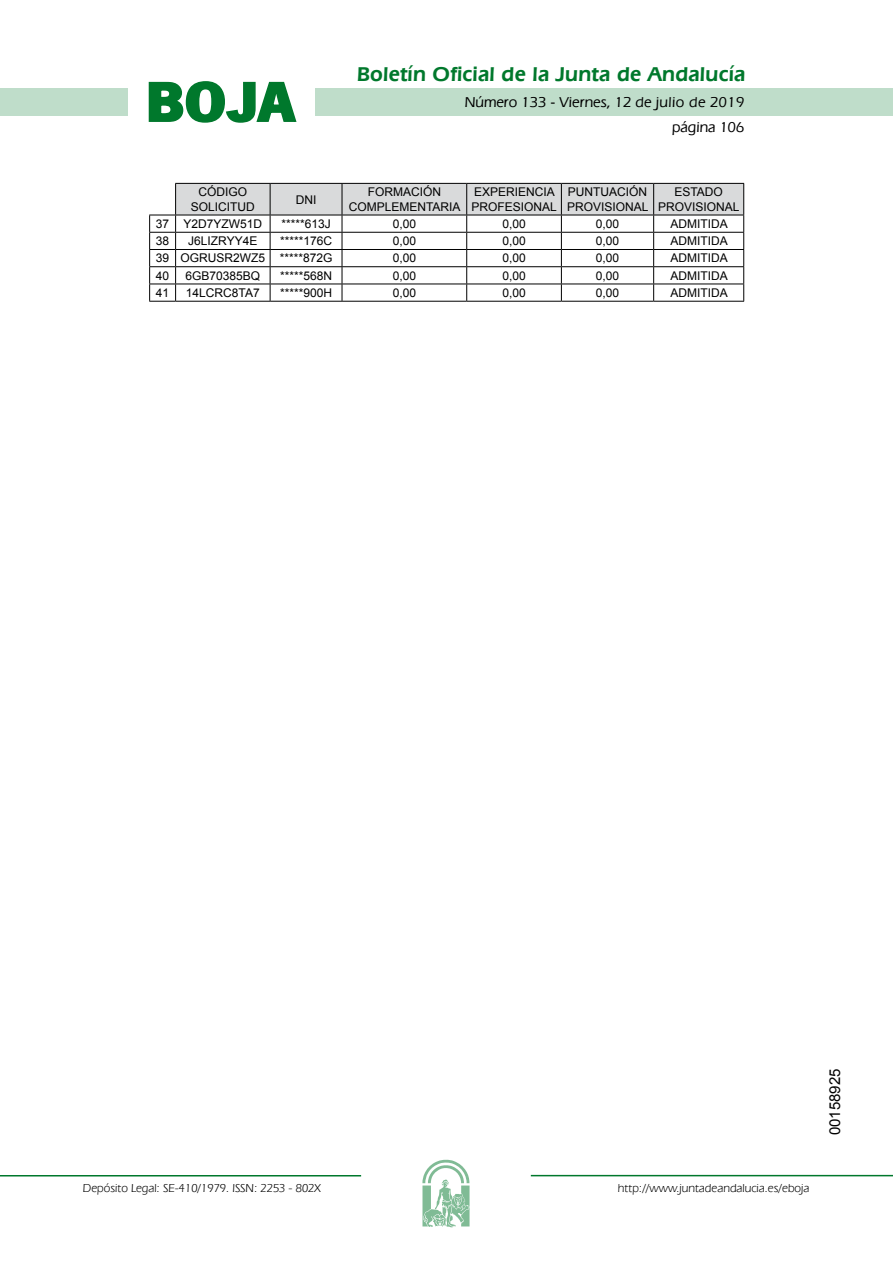
<style>
.page{position:relative;width:893px;height:1263px;background:#fff}
.page>*{position:absolute;margin:0;border:0;box-sizing:border-box;transform-origin:0 0}
.t1{font:700 57.75px "News Got T";color:#00782c;scale:1.14 1}
.t2{font:600 21px "Eras IT Cby BT";letter-spacing:.01em;color:#00782c}
.t3{font:500 15px/24.5px "Eras IT Cby BT";color:#000;text-align:right}
.t4{font:15px "Arial";color:#000}
.t5{font:12px/14.4px "Arial";color:#000;text-align:center}
.t6{font:12px "Eras IT Cby BT";color:#000}
</style>
<div class="page">
<div style="left:315px;top:88px;width:577px;height:28px;background:#bfddca"></div>
<div style="left:0;top:88px;width:128px;height:28px;background:#bfddca"></div>
<hr style="left:0;top:1175px;width:361px;height:2px;background:#00782c">
<svg style="left:422px;top:1159px;width:47px;height:68px"></svg>
<hr style="left:531px;top:1175px;width:361px;height:1px;background:#00782c">
<svg style="left:148px;top:81px;width:149px;height:42px"></svg>
<svg style="left:149px;top:183px;width:595px;height:119px"></svg>
<h1 class="t1" style="left:145px;top:68px;width:133px">BOJA</h1>
<h2 class="t2" style="left:357px;top:62px;width:390px">Boletín Oficial de la Junta de Andalucía</h2>
<p class="t3" style="left:465px;top:90px;width:281px">Número 133 - Viernes, 12 de julio de 2019 página 106</p>
<p class="t5" style="left:191px;top:185px;width:66px">CÓDIGO<br>SOLICITUD</p>
<p class="t5" style="left:296px;top:192px;width:22px">DNI</p>
<p class="t5" style="left:349px;top:185px;width:113px">FORMACIÓN<br>COMPLEMENTARIA</p>
<p class="t5" style="left:471px;top:185px;width:87px;text-align:left">EXPERIENCIA<br>PROFESIONAL</p>
<p class="t5" style="left:567px;top:185px;width:83px;text-align:left">PUNTUACIÓN<br>PROVISIONAL</p>
<p class="t5" style="left:658px;top:185px;width:83px">ESTADO<br>PROVISIONAL</p>
<p class="t5" style="left:156px;top:217px;width:108px">37 Y2D7YZW51D</p>
<p class="t5" style="left:281px;top:217px;width:51px">*****613J</p>
<p class="t5" style="left:392px;top:217px;width:25px">0,00</p>
<p class="t5" style="left:502px;top:217px;width:25px">0,00</p>
<p class="t5" style="left:596px;top:217px;width:25px">0,00</p>
<p class="t5" style="left:670px;top:217px;width:59px">ADMITIDA</p>
<p class="t5" style="left:156px;top:234px;width:15px">38</p>
<p class="t5" style="left:188px;top:234px;width:71px">J6LIZRYY4E</p>
<p class="t5" style="left:280px;top:234px;width:54px">*****176C</p>
<p class="t5" style="left:392px;top:234px;width:25px">0,00</p>
<p class="t5" style="left:502px;top:234px;width:25px">0,00</p>
<p class="t5" style="left:596px;top:234px;width:25px">0,00</p>
<p class="t5" style="left:670px;top:234px;width:59px">ADMITIDA</p>
<p class="t5" style="left:156px;top:251px;width:178px">39 OGRUSR2WZ5 *****872G</p>
<p class="t5" style="left:392px;top:251px;width:25px">0,00</p>
<p class="t5" style="left:502px;top:251px;width:25px">0,00</p>
<p class="t5" style="left:596px;top:251px;width:25px">0,00</p>
<p class="t5" style="left:670px;top:251px;width:59px">ADMITIDA</p>
<p class="t5" style="left:156px;top:268px;width:15px">40</p>
<p class="t5" style="left:185px;top:268px;width:76px">6GB70385BQ</p>
<p class="t5" style="left:280px;top:268px;width:54px">*****568N</p>
<p class="t5" style="left:392px;top:268px;width:25px">0,00</p>
<p class="t5" style="left:502px;top:268px;width:25px">0,00</p>
<p class="t5" style="left:596px;top:268px;width:25px">0,00</p>
<p class="t5" style="left:670px;top:268px;width:59px">ADMITIDA</p>
<p class="t5" style="left:156px;top:286px;width:15px">41</p>
<p class="t5" style="left:186px;top:286px;width:75px">14LCRC8TA7</p>
<p class="t5" style="left:280px;top:286px;width:54px">*****900H</p>
<p class="t5" style="left:392px;top:286px;width:25px">0,00</p>
<p class="t5" style="left:502px;top:286px;width:25px">0,00</p>
<p class="t5" style="left:596px;top:286px;width:25px">0,00</p>
<p class="t5" style="left:670px;top:286px;width:59px">ADMITIDA</p>
<p class="t6" style="left:83px;top:1181px;width:239px">Depósito Legal: SE-410/1979. ISSN: 2253 - 802X</p>
<p class="t6" style="left:618px;top:1181px;width:193px">http://www.juntadeandalucia.es/eboja</p>
<p class="t4" style="left:825px;top:1135px;width:68px;rotate:-90deg">00158925</p>
</div>
